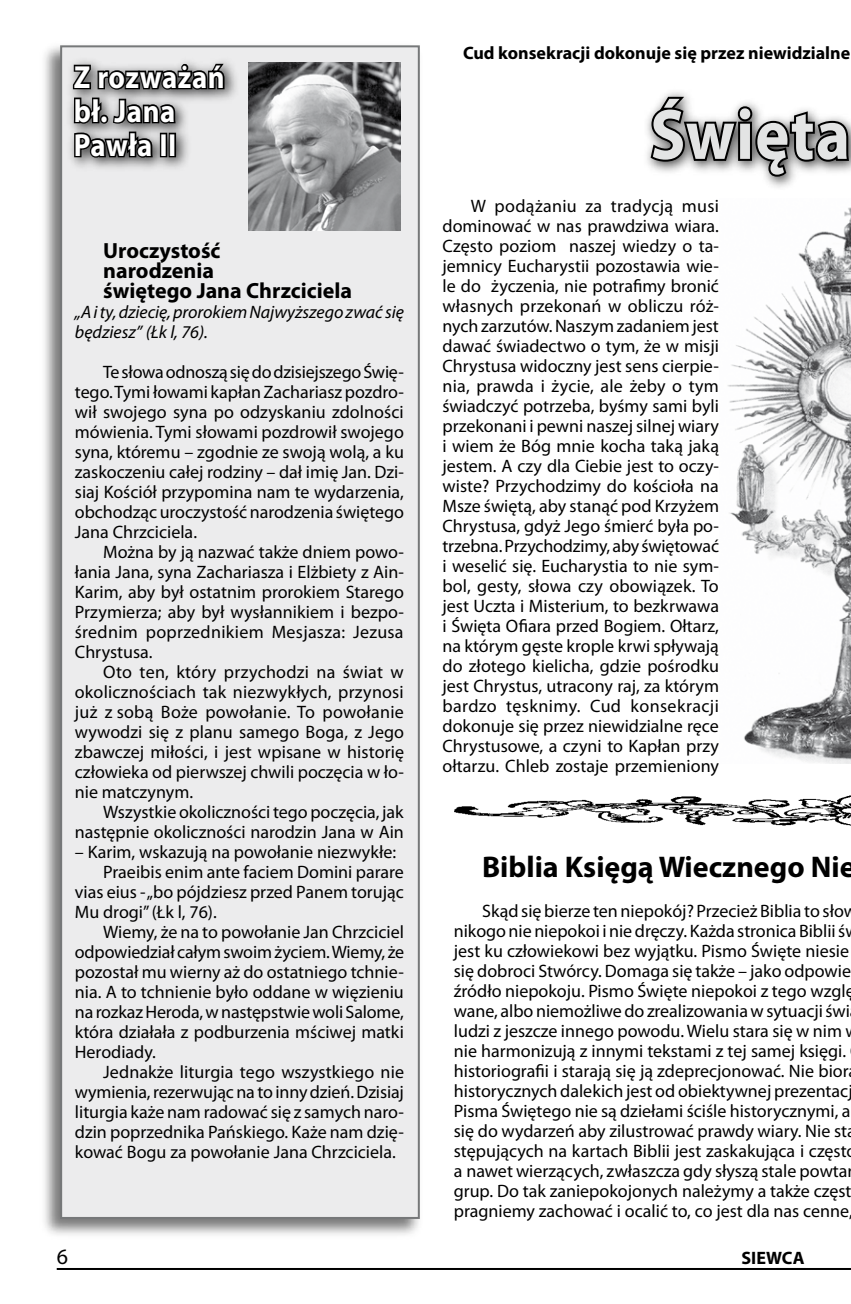
<style>
.page{position:relative;width:851px;height:1304px;background:#fff}
.page>*{position:absolute;margin:0;border:0;box-sizing:border-box;transform-origin:0 0}
.t1{font:700 72px "Myriad Pro";letter-spacing:.02em;color:#e3e4e4;scale:.9 1}
.t2{font:700 32px/34px "Myriad Pro";letter-spacing:.02em;color:#fff;scale:.9 1}
.t3{font:700 30px "Myriad Pro";color:#000}
.t4{font:700 22px/20px "Myriad Pro";color:#000}
.t5{font:18px/20px "Myriad Pro";color:#000;text-align:justify}
.t6{font:italic 18px/20px "Myriad Pro";letter-spacing:-.005em;color:#000}
.t7{font:700 18px "Myriad Pro";color:#000}
</style>
<div class="page">
<hr style="left:57px;top:1268px;width:748px;height:2px;background:#000">
<div style="left:40px;top:41px;width:383px;height:1199px;background:#000;opacity:.53"></div>
<div style="left:61px;top:46px;width:358px;height:1172px;background:#ececed"></div>
<div style="left:60px;top:45px;width:360px;height:1174px;border:2px solid #767879"></div>
<img style="left:454px;top:795px;width:396px;height:31px">
<img style="left:248px;top:62px;width:152px;height:168px">
<div style="left:64px;top:55px;width:177px;height:118px;background:#000;opacity:.75"></div>
<svg style="left:71px;top:41px;width:155px;height:132px"></svg>
<div style="left:160px;top:133px;width:7px;height:24px;border:3px solid #000"></div>
<div style="left:169px;top:133px;width:7px;height:24px;border:3px solid #000"></div>
<svg style="left:647px;top:93px;width:203px;height:86px"></svg>
<hr style="left:776px;top:1268px;width:74px;height:2px;background:#000">
<img style="left:727px;top:207px;width:123px;height:557px">
<h2 class="t2" style="left:74px;top:59px;width:169px">Z rozważań bł. Jana<br>Pawła II</h2>
<p class="t4" style="left:103px;top:240px;width:250px">Uroczystość<br>narodzenia<br>świętego Jana Chrzciciela</p>
<p class="t6" style="left:75px;top:302px;width:330px">„A i ty, dziecię, prorokiem Najwyższego zwać się będziesz” (Łk l, 76).</p>
<p class="t5" style="left:75px;top:362px;width:330px;text-indent:28px">Te słowa odnoszą się do dzisiejszego Świę&shy;tego. Tymi łowami kapłan Zachariasz pozdro&shy;wił swojego syna po odzyskaniu zdolności mówienia. Tymi słowami pozdrowił swojego syna, któremu – zgodnie ze swoją wolą, a ku zaskoczeniu całej rodziny – dał imię Jan. Dzi&shy;siaj Kościół przypomina nam te wydarzenia, obchodząc uroczystość narodzenia świętego Jana Chrzciciela.</p>
<p class="t5" style="left:75px;top:542px;width:330px;text-indent:28px">Można by ją nazwać także dniem powo&shy;łania Jana, syna Zachariasza i Elżbiety z Ain-Karim, aby był ostatnim prorokiem Starego Przymierza; aby był wysłannikiem i bezpo&shy;średnim poprzednikiem Mesjasza: Jezusa Chrystusa.</p>
<p class="t5" style="left:75px;top:662px;width:331px;text-indent:28px">Oto ten, który przychodzi na świat w okolicznościach tak niezwykłych, przynosi już z sobą Boże powołanie. To powołanie wywodzi się z planu samego Boga, z Jego zbawczej miłości, i jest wpisane w historię człowieka od pierwszej chwili poczęcia w ło&shy;nie matczynym.</p>
<p class="t5" style="left:75px;top:802px;width:330px;text-align:right">Wszystkie okoliczności tego poczęcia, jak następnie okoliczności narodzin Jana w Ain</p>
<p class="t5" style="left:75px;top:842px;width:323px">– Karim, wskazują na powołanie niezwykłe:</p>
<p class="t5" style="left:103px;top:862px;width:302px">Praeibis enim ante faciem Domini parare</p>
<p class="t5" style="left:75px;top:882px;width:330px">vias eius - „bo pójdziesz przed Panem torując</p>
<p class="t5" style="left:75px;top:902px;width:143px">Mu drogi” (Łk l, 76).</p>
<p class="t5" style="left:103px;top:922px;width:302px">Wiemy, że na to powołanie Jan Chrzciciel</p>
<p class="t5" style="left:75px;top:942px;width:331px">odpowiedział całym swoim życiem. Wiemy, że</p>
<p class="t5" style="left:75px;top:962px;width:330px">pozostał mu wierny aż do ostatniego tchnie-</p>
<p class="t5" style="left:75px;top:982px;width:330px">nia. A to tchnienie było oddane w więzieniu</p>
<p class="t5" style="left:75px;top:1002px;width:330px">na rozkaz Heroda, w następstwie woli Salome,</p>
<p class="t5" style="left:75px;top:1022px;width:330px">która działała z podburzenia mściwej matki</p>
<p class="t5" style="left:75px;top:1042px;width:83px">Herodiady.</p>
<p class="t5" style="left:103px;top:1062px;width:302px">Jednakże liturgia tego wszystkiego nie</p>
<p class="t5" style="left:75px;top:1082px;width:330px">wymienia, rezerwując na to inny dzień. Dzisiaj</p>
<p class="t5" style="left:75px;top:1102px;width:330px">liturgia każe nam radować się z samych naro-</p>
<p class="t5" style="left:75px;top:1122px;width:330px">dzin poprzednika Pańskiego. Każe nam dzię-</p>
<p class="t5" style="left:75px;top:1142px;width:322px">kować Bogu za powołanie Jana Chrzciciela.</p>
<p class="t7" style="left:463px;top:41px;width:388px">Cud konsekracji dokonuje się przez niewidzialne</p>
<h1 class="t1" style="left:650px;top:88px;width:223px">Święta</h1>
<p class="t5" style="left:442px;top:196px;width:278px;text-indent:28px">W podążaniu za tradycją musi dominować w nas prawdziwa wiara.<br>Często poziom naszej wiedzy o ta&shy;jemnicy Eucharystii pozostawia wie&shy;le do życzenia, nie potrafimy bronić własnych przekonań w obliczu róż&shy;nych zarzutów. Naszym zadaniem jest dawać świadectwo o tym, że w misji Chrystusa widoczny jest sens cierpie&shy;nia, prawda i życie, ale żeby o tym świadczyć potrzeba, byśmy sami byli przekonani i pewni naszej silnej wiary i wiem że Bóg mnie kocha taką jaką jestem. A czy dla Ciebie jest to oczy&shy;wiste? Przychodzimy do kościoła na Msze świętą, aby stanąć pod Krzyżem Chrystusa, gdyż Jego śmierć była po&shy;trzebna. Przychodzimy, aby świętować i weselić się. Eucharystia to nie sym&shy;bol, gesty, słowa czy obowiązek. To jest Uczta i Misterium, to bezkrwawa i Święta Ofiara przed Bogiem. Ołtarz, na którym gęste krople krwi spływają do złotego kielicha, gdzie pośrodku jest Chrystus, utracony raj, za którym bardzo tęsknimy. Cud konsekracji dokonuje się przez niewidzialne ręce Chrystusowe, a czyni to Kapłan przy ołtarzu. Chleb zostaje przemieniony</p>
<h3 class="t3" style="left:482px;top:847px;width:375px">Biblia Księgą Wiecznego Nie</h3>
<p class="t5" style="left:454px;top:901px;width:404px;text-align:left;text-indent:28px">Skąd się bierze ten niepokój? Przecież Biblia to słow nikogo nie niepokoi i nie dręczy. Każda stronica Biblii ś jest ku człowiekowi bez wyjątku. Pismo Święte niesie się dobroci Stwórcy. Domaga się także – jako odpowie źródło niepokoju. Pismo Święte niepokoi z tego wzglę wane, albo niemożliwe do zrealizowania w sytuacji świ ludzi z jeszcze innego powodu. Wielu stara się w nim nie harmonizują z innymi tekstami z tej samej księgi. historiografii i starają się ją zdeprecjonować. Nie bior historycznych dalekich jest od obiektywnej prezentacj Pisma Świętego nie są dziełami ściśle historycznymi, a się do wydarzeń aby zilustrować prawdy wiary. Nie st stępujących na kartach Biblii jest zaskakująca i częst a nawet wierzących, zwłaszcza gdy słyszą stale powta grup. Do tak zaniepokojonych należymy a także częst pragniemy zachować i ocalić to, co jest dla nas cenne,</p>
<p class="t7" style="left:741px;top:1246px;width:65px">SIEWCA</p>
</div>
